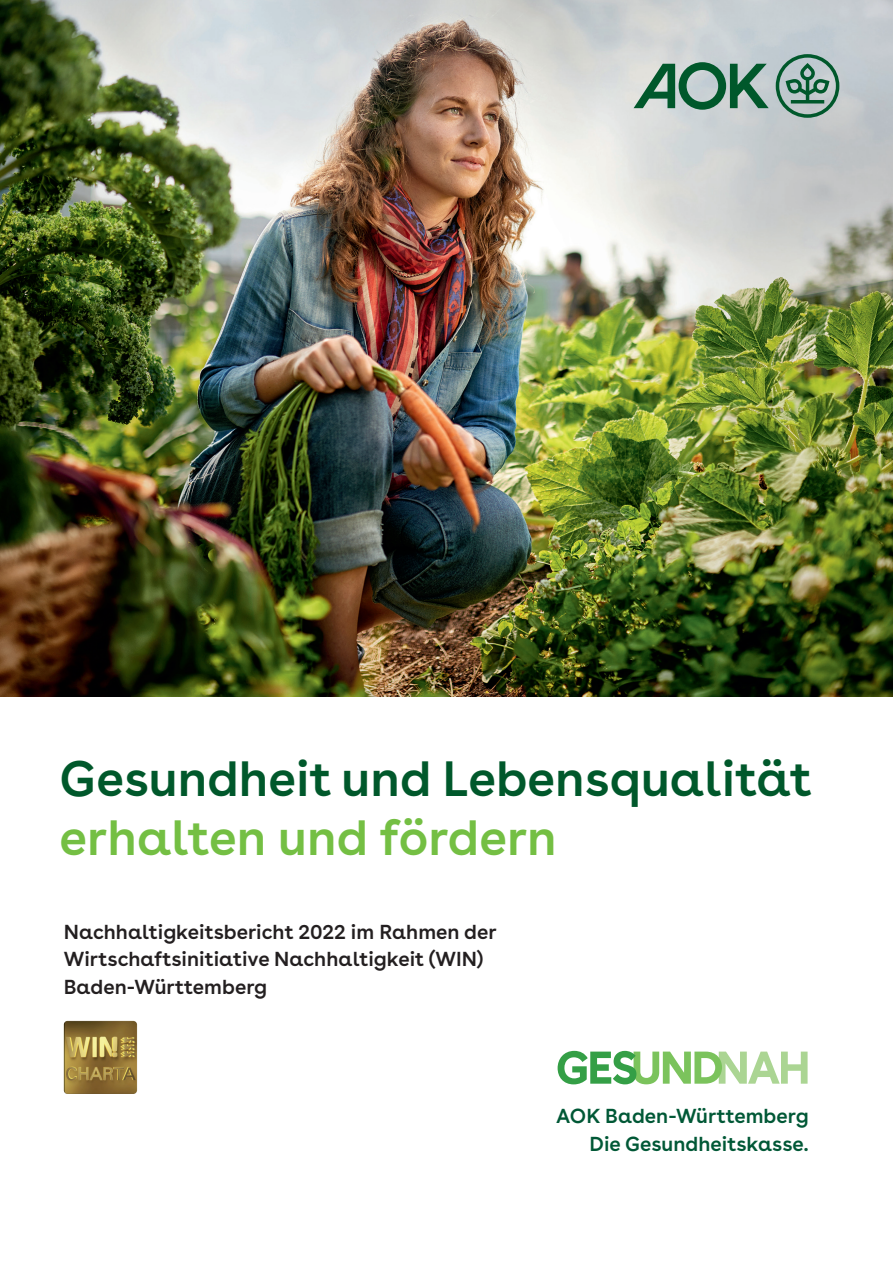
<style>
.page{position:relative;width:893px;height:1263px;background:#fff}
.page>*{position:absolute;margin:0;border:0;box-sizing:border-box;transform-origin:0 0}
.t1{font:600 49.5px "AOK Buenos Aires";color:#00582b}
.t2{font:600 49.5px "AOK Buenos Aires";color:#74bf43}
.t3{font:600 20.25px/27.3px "AOK Buenos Aires";color:#231f20}
.t4{font:600 20.25px/27.3px "AOK Buenos Aires";color:#005836;text-align:right}
</style>
<div class="page">
<img style="left:0;top:0;width:893px;height:697px">
<img style="left:64px;top:1021px;width:73px;height:73px">
<svg style="left:558px;top:1051px;width:250px;height:33px"></svg>
<svg style="left:634px;top:54px;width:205px;height:64px;background:#8daca0"></svg>
<h1 class="t1" style="left:60px;top:737px;width:754px">Gesundheit und Lebensqualität</h1>
<h1 class="t2" style="left:60px;top:796px;width:499px">erhalten und fördern</h1>
<p class="t3" style="left:64px;top:916px;width:434px">Nachhaltigkeitsbericht 2022 im Rahmen der<br>Wirtschaftsinitiative Nachhaltigkeit (WIN)<br>Baden-Württemberg</p>
<p class="t4" style="left:556px;top:1101px;width:254px">AOK Baden-Württemberg<br>Die Gesundheitskasse.</p>
</div>
